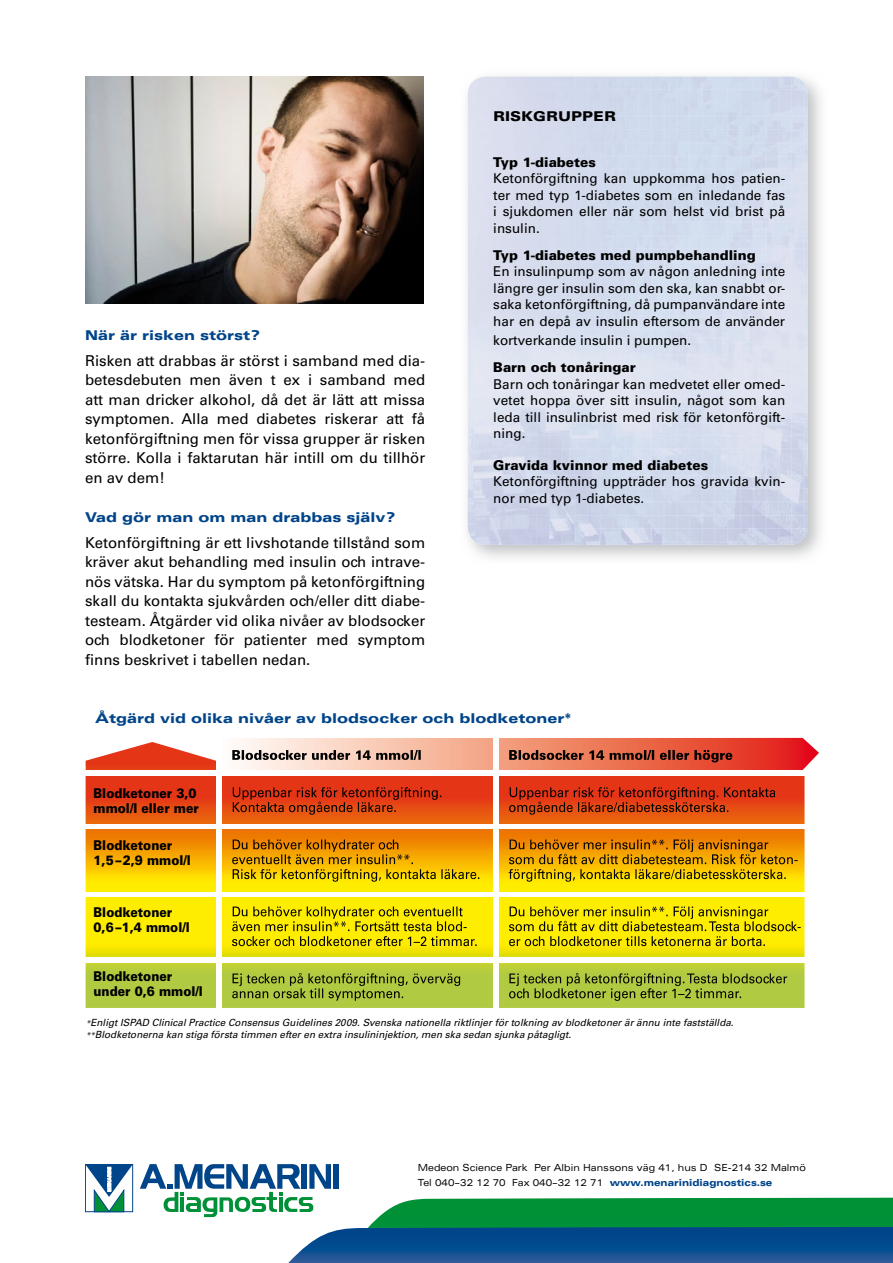
<style>
.page{position:relative;width:893px;height:1263px;background:#fff}
.page>*{position:absolute;margin:0;border:0;box-sizing:border-box;transform-origin:0 0}
.t1{font:15px/19.5px "Univers";color:#000;text-align:justify}
.t2{font:13.5px/16.5px "Univers";color:#000;text-align:justify}
.t3{font:900 13.5px/14.9px "Univers";color:#000;scale:.9 1}
.t4{font:900 expanded 13.5px "Univers";color:#004489}
.t5{font:900 13.5px "Univers";color:#000}
.t6{font:900 expanded 13.5px "Univers";color:#000}
.t7{font:italic 9.9px/11.9px "Univers";color:#000}
.t8{font:expanded 9.75px/15px "Univers";color:#000;scale:.9 1}
.s1{font-size:7.95px}
.s2{font-weight:900;color:#004489}
</style>
<div class="page">
<svg style="left:85px;top:1164px;width:48px;height:48px"></svg>
<svg style="left:140px;top:1164px;width:753px;height:99px"></svg>
<svg style="left:86px;top:776px;width:718px;height:232px;background:#e5ad12"></svg>
<hr style="left:75px;top:824px;width:739px;height:4px;background:#fff">
<hr style="left:75px;top:957px;width:740px;height:4px;background:#fff">
<hr style="left:75px;top:892px;width:739px;height:4px;background:#fff">
<svg style="left:86px;top:738px;width:733px;height:32px;background:#f0917d"></svg>
<img style="left:509px;top:750px;width:223px;height:12px">
<img style="left:510px;top:787px;width:266px;height:13px">
<img style="left:509px;top:801px;width:220px;height:14px">
<img style="left:510px;top:839px;width:258px;height:13px">
<img style="left:509px;top:854px;width:289px;height:10px">
<img style="left:509px;top:869px;width:277px;height:13px">
<img style="left:510px;top:906px;width:258px;height:13px">
<img style="left:509px;top:921px;width:292px;height:10px">
<img style="left:509px;top:936px;width:256px;height:10px">
<img style="left:509px;top:973px;width:278px;height:13px">
<img style="left:509px;top:988px;width:232px;height:13px">
<img style="left:232px;top:750px;width:189px;height:10px">
<img style="left:233px;top:787px;width:209px;height:13px">
<img style="left:233px;top:801px;width:164px;height:14px">
<img style="left:233px;top:839px;width:167px;height:13px">
<img style="left:232px;top:854px;width:182px;height:10px">
<img style="left:233px;top:869px;width:246px;height:13px">
<img style="left:233px;top:906px;width:230px;height:13px">
<img style="left:232px;top:921px;width:235px;height:10px">
<img style="left:232px;top:936px;width:245px;height:10px">
<img style="left:232px;top:973px;width:229px;height:13px">
<img style="left:232px;top:988px;width:171px;height:13px">
<div style="left:216px;top:733px;width:6px;height:285px;background:#fff"></div>
<div style="left:493px;top:733px;width:5px;height:285px;background:#fff"></div>
<hr style="left:74px;top:825px;width:739px;height:4px;background:#fff">
<hr style="left:74px;top:959px;width:740px;height:4px;background:#fff">
<hr style="left:74px;top:893px;width:739px;height:4px;background:#fff">
<img style="left:85px;top:77px;width:338px;height:226px">
<p class="t4" style="left:85px;top:327px;width:177px">När är risken störst?</p>
<p class="t1" style="left:85px;top:351px;width:342px">Risken att drabbas är störst i samband med dia&shy;betesdebuten men även t ex i samband med att man dricker alkohol, då det är lätt att missa symptomen. Alla med diabetes riskerar att få ketonförgiftning men för vissa grupper är risken större. Kolla i faktarutan här intill om du tillhör en av dem!</p>
<p class="t4" style="left:85px;top:509px;width:312px">Vad gör man om man drabbas själv?</p>
<p class="t1" style="left:85px;top:533px;width:342px">Ketonförgiftning är ett livshotande tillstånd som kräver akut behandling med insulin och intrave&shy;nös vätska. Har du symptom på ketonförgiftning skall du kontakta sjukvården och/eller ditt diabe&shy;testeam. Åtgärder vid olika nivåer av blodsocker och blodketoner för patienter med symptom finns beskrivet i tabellen nedan.</p>
<p class="t6" style="left:493px;top:109px;width:125px">RISKGRUPPER</p>
<p class="t5" style="left:493px;top:153px;width:104px">Typ 1-diabetes</p>
<p class="t2" style="left:493px;top:170px;width:293px">Ketonförgiftning kan uppkomma hos patien&shy;ter med typ 1-diabetes som en inledande fas i sjukdomen eller när som helst vid brist på insulin.</p>
<p class="t5" style="left:493px;top:246px;width:264px">Typ 1-diabetes med pumpbehandling</p>
<p class="t2" style="left:493px;top:263px;width:294px">En insulinpump som av någon anledning inte längre ger insulin som den ska, kan snabbt or&shy;saka ketonförgiftning, då pumpanvändare inte har en depå av insulin eftersom de använder</p>
<p class="t2" style="left:493px;top:332px;width:199px">kortverkande insulin i pumpen.</p>
<p class="t5" style="left:493px;top:359px;width:144px">Barn och tonåringar</p>
<p class="t2" style="left:493px;top:376px;width:294px">Barn och tonåringar kan medvetet eller omed&shy;vetet hoppa över sitt insulin, något som kan leda till insulinbrist med risk för ketonförgift&shy;ning.</p>
<p class="t5" style="left:493px;top:456px;width:216px">Gravida kvinnor med diabetes</p>
<p class="t2" style="left:493px;top:473px;width:293px">Ketonförgiftning uppträder hos gravida kvin&shy;nor med typ 1-diabetes.</p>
<p class="t4" style="left:95px;top:710px;width:478px">Åtgärd vid olika nivåer av blodsocker och blodketoner*</p>
<p class="t3" style="left:94px;top:785px;width:118px">Blodketoner 3,0 mmol/l eller mer</p>
<p class="t3" style="left:94px;top:837px;width:110px">Blodketoner<br>1,5–2,9 mmol/l</p>
<p class="t3" style="left:94px;top:904px;width:109px">Blodketoner<br>0,6–1,4 mmol/l</p>
<p class="t3" style="left:94px;top:968px;width:123px">Blodketoner under 0,6 mmol/l</p>
<p class="t7" style="left:86px;top:1017px;width:649px"><span class="s1">*</span>Enligt ISPAD Clinical Practice Consensus Guidelines 2009. Svenska nationella riktlinjer för tolkning av blodketoner är ännu inte fastställda. <span class="s1">**</span>Blodketonerna kan stiga första timmen efter en extra insulininjektion, men ska sedan sjunka påtagligt.</p>
<p class="t8" style="left:418px;top:1160px;width:433px">Medeon Science Park Per Albin Hanssons väg 41, hus D SE-214 32 Malmö<br>Tel 040–32 12 70 Fax 040–32 12 71 <span class="s2">www.menarinidiagnostics.se</span></p>
</div>
